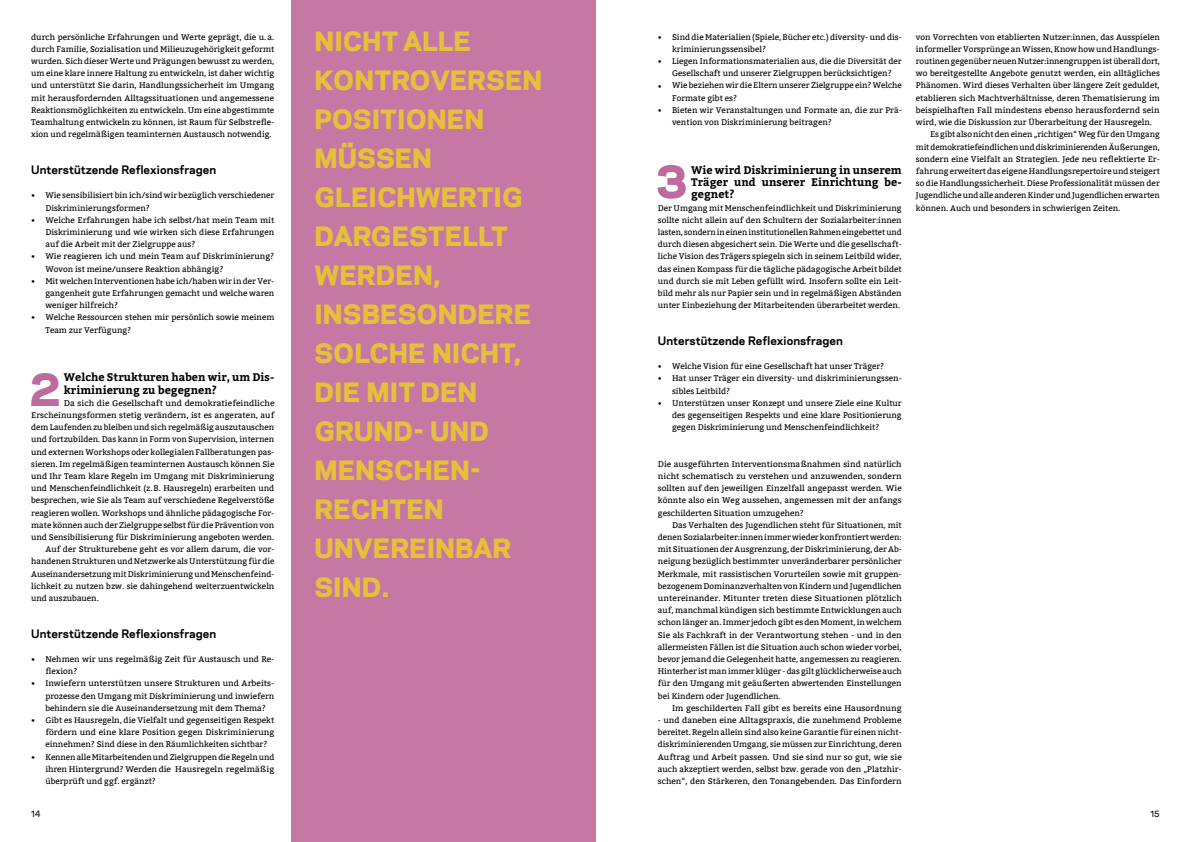
<style>
.page{position:relative;width:1191px;height:842px;background:#fff}
.page>*{position:absolute;margin:0;border:0;box-sizing:border-box;transform-origin:0 0}
.t1{font:800 42.3px "Galaxie Polaris";color:#bd6a9d}
.t2{font:800 25px/39px "Galaxie Polaris";letter-spacing:.03em;color:#e7c03b}
.t3{font:700 11px/12.2px "Bitter";letter-spacing:.005em;color:#000}
.t4{font:700 11px "Galaxie Polaris";letter-spacing:.005em;color:#000}
.t5{font:8.2px/12.2px "Bitter";color:#000;text-align:justify}
.t6{font:8px "Good Sans";color:#000}
</style>
<div class="page">
<div style="left:291px;top:0;width:304px;height:842px;background:#c678a4"></div>
<p class="t5" style="left:31px;top:31px;width:245px">durch persönliche Erfahrungen und Werte geprägt, die u.a. durch Familie, Sozialisation und Milieuzugehörigkeit geformt wurden. Sich dieser Werte und Prägungen bewusst zu werden, um eine klare innere Haltung zu entwickeln, ist daher wichtig und unterstützt Sie darin, Handlungssicherheit im Umgang mit herausfordernden Alltagssituationen und angemessene Reaktionsmöglichkeiten zu entwickeln. Um eine abgestimmte Teamhaltung entwickeln zu können, ist Raum für Selbstrefle&shy;xion und regelmäßigen teaminternen Austausch notwendig.</p>
<h3 class="t4" style="left:31px;top:161px;width:186px">Unterstützende Reflexionsfragen</h3>
<p class="t5" style="left:45px;top:189px;width:230px;text-indent:-14px">• Wie sensibilisiert bin ich/sind wir bezüglich verschiedener<br>Diskriminierungsformen?</p>
<p class="t5" style="left:45px;top:214px;width:230px;text-indent:-14px">• Welche Erfahrungen habe ich selbst/hat mein Team mit Diskriminierung und wie wirken sich diese Erfahrungen auf die Arbeit mit der Zielgruppe aus?</p>
<p class="t5" style="left:45px;top:250px;width:230px;text-indent:-14px">• Wie reagieren ich und mein Team auf Diskriminierung?<br>Wovon ist meine/unsere Reaktion abhängig?</p>
<p class="t5" style="left:45px;top:275px;width:230px;text-indent:-14px">• Mit welchen Interventionen habe ich/haben wir in der Ver&shy;gangenheit gute Erfahrungen gemacht und welche waren weniger hilfreich?</p>
<p class="t5" style="left:45px;top:311px;width:230px;text-indent:-14px">• Welche Ressourcen stehen mir persönlich sowie meinem<br>Team zur Verfügung?</p>
<h1 class="t1" style="left:30px;top:358px;width:31px">2</h1>
<h3 class="t3" style="left:64px;top:371px;width:212px">Welche Strukturen haben wir, um Dis&shy;kriminierung zu begegnen?</h3>
<p class="t5" style="left:64px;top:397px;width:212px">Da sich die Gesellschaft und demokratiefeindliche</p>
<p class="t5" style="left:31px;top:409px;width:245px">Erscheinungsformen stetig verändern, ist es angeraten, auf</p>
<p class="t5" style="left:31px;top:421px;width:244px">dem Laufenden zu bleiben und sich regelmäßig auszutauschen</p>
<p class="t5" style="left:31px;top:433px;width:245px">und fortzubilden. Das kann in Form von Supervision, internen</p>
<p class="t5" style="left:31px;top:446px;width:245px">und externen Workshops oder kollegialen Fallberatungen pas-</p>
<p class="t5" style="left:31px;top:458px;width:245px">sieren. Im regelmäßigen teaminternen Austausch können Sie</p>
<p class="t5" style="left:31px;top:470px;width:245px">und Ihr Team klare Regeln im Umgang mit Diskriminierung</p>
<p class="t5" style="left:31px;top:482px;width:244px">und Menschenfeindlichkeit (z.B. Hausregeln) erarbeiten und</p>
<p class="t5" style="left:31px;top:494px;width:245px">besprechen, wie Sie als Team auf verschiedene Regelverstöße</p>
<p class="t5" style="left:31px;top:507px;width:245px">reagieren wollen. Workshops und ähnliche pädagogische For-</p>
<p class="t5" style="left:31px;top:519px;width:244px">mate können auch der Zielgruppe selbst für die Prävention von</p>
<p class="t5" style="left:31px;top:531px;width:244px">und Sensibilisierung für Diskriminierung angeboten werden.</p>
<p class="t5" style="left:45px;top:543px;width:230px">Auf der Strukturebene geht es vor allem darum, die vor-</p>
<p class="t5" style="left:31px;top:555px;width:245px">handenen Strukturen und Netzwerke als Unterstützung für die</p>
<p class="t5" style="left:31px;top:568px;width:245px">Auseinandersetzung mit Diskriminierung und Menschenfeind-</p>
<p class="t5" style="left:31px;top:580px;width:245px">lichkeit zu nutzen bzw. sie dahingehend weiterzuentwickeln</p>
<p class="t5" style="left:31px;top:592px;width:69px">und auszubauen.</p>
<h3 class="t4" style="left:31px;top:625px;width:186px">Unterstützende Reflexionsfragen</h3>
<p class="t5" style="left:45px;top:653px;width:230px;text-indent:-14px">• Nehmen wir uns regelmäßig Zeit für Austausch und Re&shy;flexion?</p>
<p class="t5" style="left:45px;top:677px;width:230px;text-indent:-14px">• Inwiefern unterstützen unsere Strukturen und Arbeits&shy;prozesse den Umgang mit Diskriminierung und inwiefern behindern sie die Auseinandersetzung mit dem Thema?</p>
<p class="t5" style="left:45px;top:714px;width:231px;text-indent:-14px">• Gibt es Hausregeln, die Vielfalt und gegenseitigen Respekt fördern und eine klare Position gegen Diskriminierung einnehmen? Sind diese in den Räumlichkeiten sichtbar?</p>
<p class="t5" style="left:45px;top:751px;width:230px;text-indent:-14px">• Kennen alle Mitarbeitenden und Zielgruppen die Regeln und ihren Hintergrund? Werden die Hausregeln regelmäßig überprüft und ggf. ergänzt?</p>
<h2 class="t2" style="left:315px;top:21px;width:229px">NICHT ALLE<br>KONTROVERSEN<br>POSITIONEN<br>MÜSSEN<br>GLEICHWERTIG<br>DARGESTELLT<br>WERDEN,<br>INSBESONDERE<br>SOLCHE NICHT,<br>DIE MIT DEN<br>GRUND- UND<br>MENSCHEN-<br>RECHTEN<br>UNVEREINBAR<br>SIND.</h2>
<p class="t5" style="left:672px;top:31px;width:231px;text-indent:-14px">• Sind die Materialien (Spiele, Bücher etc.) diversity- und dis&shy;kriminierungssensibel?</p>
<p class="t5" style="left:658px;top:55px;width:245px;text-align:center">• Liegen Informationsmaterialien aus, die die Diversität der<br>Gesellschaft und unserer Zielgruppen berücksichtigen?</p>
<p class="t5" style="left:672px;top:80px;width:231px;text-indent:-14px">• Wie beziehen wir die Eltern unserer Zielgruppe ein? Welche<br>Formate gibt es?</p>
<p class="t5" style="left:672px;top:104px;width:231px;text-indent:-14px">• Bieten wir Veranstaltungen und Formate an, die zur Prä&shy;vention von Diskriminierung beitragen?</p>
<h1 class="t1" style="left:657px;top:150px;width:31px">3</h1>
<h3 class="t3" style="left:691px;top:164px;width:212px;text-align:justify">Wie wird Diskriminierung in unserem Träger und unserer Einrichtung be&shy;gegnet?</h3>
<p class="t5" style="left:658px;top:202px;width:245px">Der Umgang mit Menschenfeindlichkeit und Diskriminierung sollte nicht allein auf den Schultern der Sozialarbeiter:innen lasten, sondern in einen institutionellen Rahmen eingebettet und durch diesen abgesichert sein. Die Werte und die gesellschaft&shy;liche Vision des Trägers spiegeln sich in seinem Leitbild wider, das einen Kompass für die tägliche pädagogische Arbeit bildet und durch sie mit Leben gefüllt wird. Insofern sollte ein Leit&shy;bild mehr als nur Papier sein und in regelmäßigen Abständen unter Einbeziehung der Mitarbeitenden überarbeitet werden.</p>
<h3 class="t4" style="left:658px;top:332px;width:186px">Unterstützende Reflexionsfragen</h3>
<p class="t5" style="left:658px;top:360px;width:228px">• Welche Vision für eine Gesellschaft hat unser Träger?</p>
<p class="t5" style="left:672px;top:372px;width:231px;text-indent:-14px">• Hat unser Träger ein diversity- und diskriminierungssen&shy;sibles Leitbild?</p>
<p class="t5" style="left:672px;top:397px;width:231px;text-indent:-14px">• Unterstützen unser Konzept und unsere Ziele eine Kultur des gegenseitigen Respekts und eine klare Positionierung gegen Diskriminierung und Menschenfeindlichkeit?</p>
<p class="t5" style="left:658px;top:458px;width:245px">Die ausgeführten Interventionsmaßnahmen sind natürlich nicht schematisch zu verstehen und anzuwenden, sondern sollten auf den jeweiligen Einzelfall angepasst werden. Wie könnte also ein Weg aussehen, angemessen mit der anfangs geschilderten Situation umzugehen?</p>
<p class="t5" style="left:658px;top:519px;width:245px;text-indent:14px">Das Verhalten des Jugendlichen steht für Situationen, mit denen Sozialarbeiter:innen immer wieder konfrontiert werden: mit Situationen der Ausgrenzung, der Diskriminierung, der Ab&shy;neigung bezüglich bestimmter unveränderbarer persönlicher Merkmale, mit rassistischen Vorurteilen sowie mit gruppen&shy;bezogenem Dominanzverhalten von Kindern und Jugendlichen untereinander. Mitunter treten diese Situationen plötzlich auf, manchmal kündigen sich bestimmte Entwicklungen auch schon länger an. Immer jedoch gibt es den Moment, in welchem Sie als Fachkraft in der Verantwortung stehen - und in den allermeisten Fällen ist die Situation auch schon wieder vorbei, bevor jemand die Gelegenheit hatte, angemessen zu reagieren.<br>Hinterher ist man immer klüger - das gilt glücklicherweise auch für den Umgang mit geäußerten abwertenden Einstellungen bei Kindern oder Jugendlichen.</p>
<p class="t5" style="left:672px;top:702px;width:231px">Im geschilderten Fall gibt es bereits eine Hausordnung</p>
<p class="t5" style="left:658px;top:714px;width:245px">- und daneben eine Alltagspraxis, die zunehmend Probleme bereitet. Regeln allein sind also keine Garantie für einen nicht&shy;diskriminierenden Umgang, sie müssen zur Einrichtung, deren Auftrag und Arbeit passen. Und sie sind nur so gut, wie sie auch akzeptiert werden, selbst bzw. gerade von den „Platzhir&shy;schen“, den Stärkeren, den Tonangebenden. Das Einfordern</p>
<p class="t5" style="left:916px;top:31px;width:245px">von Vorrechten von etablierten Nutzer:innen, das Ausspielen</p>
<p class="t5" style="left:916px;top:43px;width:245px">informeller Vorsprünge an Wissen, Know how und Handlungs-</p>
<p class="t5" style="left:916px;top:55px;width:245px">routinen gegenüber neuen Nutzer:innengruppen ist überall dort,</p>
<p class="t5" style="left:916px;top:67px;width:245px">wo bereitgestellte Angebote genutzt werden, ein alltägliches</p>
<p class="t5" style="left:916px;top:80px;width:245px">Phänomen. Wird dieses Verhalten über längere Zeit geduldet,</p>
<p class="t5" style="left:916px;top:92px;width:245px">etablieren sich Machtverhältnisse, deren Thematisierung im</p>
<p class="t5" style="left:916px;top:104px;width:245px">beispielhaften Fall mindestens ebenso herausfordernd sein</p>
<p class="t5" style="left:916px;top:116px;width:238px">wird, wie die Diskussion zur Überarbeitung der Hausregeln.</p>
<p class="t5" style="left:930px;top:128px;width:231px">Es gibt also nicht den einen „richtigen“ Weg für den Umgang</p>
<p class="t5" style="left:916px;top:141px;width:245px">mit demokratiefeindlichen und diskriminierenden Äußerungen,</p>
<p class="t5" style="left:916px;top:153px;width:245px">sondern eine Vielfalt an Strategien. Jede neu reflektierte Er-</p>
<p class="t5" style="left:916px;top:165px;width:245px">fahrung erweitert das eigene Handlungsrepertoire und steigert</p>
<p class="t5" style="left:916px;top:177px;width:245px">so die Handlungssicherheit. Diese Professionalität müssen der</p>
<p class="t5" style="left:916px;top:189px;width:245px">Jugendliche und alle anderen Kinder und Jugendlichen erwarten</p>
<p class="t5" style="left:916px;top:202px;width:206px">können. Auch und besonders in schwierigen Zeiten.</p>
<p class="t6" style="left:31px;top:808px;width:11px">14</p>
<p class="t6" style="left:1150px;top:808px;width:11px">15</p>
</div>
